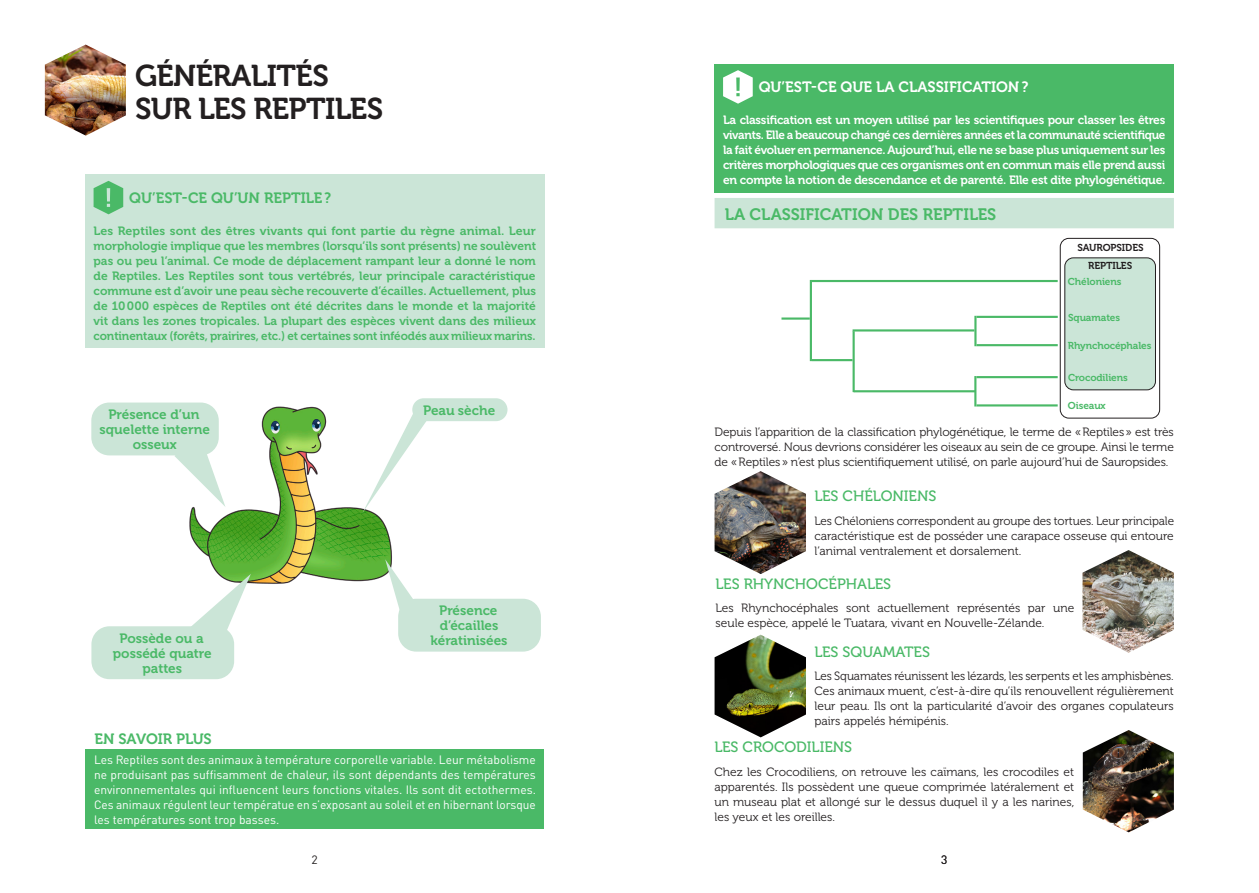
<style>
.page{position:relative;width:1259px;height:893px;background:#fff}
.page>*{position:absolute;margin:0;border:0;box-sizing:border-box;transform-origin:0 0}
._01_-_Titre_double_p{font:30px "Museo 700";letter-spacing:-.02em;color:#231f20}
._04_-_Titre_schéma_f{font:16.5px "Museo 700";color:#4ab967}
.Titre_exemple{font:14.85px "Museo 500";color:#4ab967}
._02_-_Sous-Titre_et{font:14.85px "Museo 700";letter-spacing:-.005em;color:#4ab967}
._02_-_Sous-Titre_et-2{font:14.85px "Museo 700";color:#fff}
._03_-_Texte_courant{font:13.5px/15px "Museo 700";color:#4ab967;text-align:center}
.Texte_exemple{font:12px/15px "Museo 300";color:#231f20;text-align:justify}
._03_-_Texte_courant-2{font:12px/15px "Museo 700";letter-spacing:-.01em;color:#4ab967;text-align:justify}
._03_-_Texte_courant-3{font:12px/15px "Museo 700";letter-spacing:-.02em;color:#fff;text-align:justify}
.Titre_exemple-2{font:12px/15px "Museo 300";color:#231f20;text-align:justify}
.Texte_en_savoir_plus{font:12px/15px "DIN Pro";color:#fff;text-align:justify}
.t1{font:12px "DIN Pro";color:#231f20}
.t2{font:10.05px "Museo 700";letter-spacing:-.01em;color:#4ab967}
.t3{font:10.05px "Museo 700";letter-spacing:-.01em;color:#231f20}
</style>
<div class="page">
<img style="left:190px;top:402px;width:202px;height:182px">
<div style="left:85px;top:174px;width:459px;height:174px;background:#cbe5d7"></div>
<svg style="left:94px;top:181px;width:29px;height:33px"></svg>
<div style="left:86px;top:749px;width:458px;height:80px;background:#4ab967"></div>
<div style="left:714px;top:64px;width:460px;height:128px;background:#4ab967"></div>
<svg style="left:723px;top:70px;width:29px;height:34px"></svg>
<img style="left:45px;top:45px;width:81px;height:91px">
<div style="left:714px;top:198px;width:460px;height:31px;background:#cbe5d7"></div>
<div style="left:724px;top:207px;width:442px;height:13px;background:#cbe5d7"></div>
<div style="left:1064px;top:258px;width:91px;height:132px;background:#cbe5d7;border-radius:9px"></div>
<div style="left:1064px;top:257px;width:91px;height:133px;border:1px solid #231f20;border-radius:9px"></div>
<hr style="left:812px;top:359px;width:40px;height:2px;background:#4ab967">
<hr style="left:852px;top:331px;width:2px;height:61px;background:#4ab967">
<hr style="left:852px;top:329px;width:122px;height:3px;background:#4ab967">
<hr style="left:853px;top:390px;width:122px;height:2px;background:#4ab967">
<hr style="left:974px;top:316px;width:2px;height:30px;background:#4ab967">
<hr style="left:976px;top:316px;width:81px;height:2px;background:#4ab967">
<hr style="left:976px;top:344px;width:81px;height:2px;background:#4ab967">
<hr style="left:810px;top:280px;width:2px;height:81px;background:#4ab967">
<hr style="left:812px;top:280px;width:245px;height:2px;background:#4ab967">
<hr style="left:781px;top:317px;width:29px;height:3px;background:#4ab967">
<hr style="left:974px;top:376px;width:2px;height:30px;background:#4ab967">
<hr style="left:976px;top:376px;width:81px;height:2px;background:#4ab967">
<hr style="left:976px;top:404px;width:81px;height:2px;background:#4ab967">
<div style="left:1060px;top:238px;width:100px;height:180px;border:1px solid #231f20;border-radius:9px"></div>
<div style="left:91px;top:403px;width:128px;height:52px;background:#cbe5d7;border-radius:18px"></div>
<div style="left:398px;top:599px;width:143px;height:53px;background:#cbe5d7;border-radius:18px"></div>
<div style="left:412px;top:398px;width:95px;height:23px;background:#cbe5d7;border-radius:11px"></div>
<div style="left:91px;top:626px;width:143px;height:53px;background:#cbe5d7;border-radius:18px"></div>
<img style="left:1082px;top:550px;width:92px;height:103px">
<img style="left:1082px;top:730px;width:92px;height:102px">
<img style="left:714px;top:635px;width:92px;height:102px">
<svg style="left:174px;top:432px;width:51px;height:75px"></svg>
<svg style="left:362px;top:414px;width:65px;height:99px"></svg>
<svg style="left:191px;top:574px;width:60px;height:66px"></svg>
<svg style="left:385px;top:559px;width:37px;height:57px"></svg>
<img style="left:714px;top:471px;width:92px;height:103px">
<p class="_01_-_Titre_double_p" style="left:135px;top:59px;width:195px">GÉNÉRALITÉS</p>
<p class="_01_-_Titre_double_p" style="left:135px;top:91px;width:250px">SUR LES REPTILES</p>
<p class="_02_-_Sous-Titre_et" style="left:129px;top:189px;width:204px">QU’EST-CE QU’UN REPTILE?</p>
<p class="_03_-_Texte_courant-2" style="left:94px;top:223px;width:444px">Les Reptiles sont des êtres vivants qui font partie du règne animal. Leur morphologie implique que les membres (lorsqu’ils sont présents) ne soulèvent pas ou peu l’animal. Ce mode de déplacement rampant leur a donné le nom de Reptiles. Les Reptiles sont tous vertébrés, leur principale caractéristique commune est d’avoir une peau sèche recouverte d’écailles. Actuellement, plus de 10000 espèces de Reptiles ont été décrites dans le monde et la majorité vit dans les zones tropicales. La plupart des espèces vivent dans des milieux continentaux (forêts, prairires, etc.) et certaines sont inféodés aux milieux marins.</p>
<p class="_03_-_Texte_courant" style="left:100px;top:407px;width:112px">Présence d’un squelette interne osseux</p>
<p class="_03_-_Texte_courant" style="left:113px;top:631px;width:100px">Possède ou a possédé quatre pattes</p>
<p class="_02_-_Sous-Titre_et" style="left:95px;top:731px;width:119px">EN SAVOIR PLUS</p>
<p class="_03_-_Texte_courant" style="left:423px;top:403px;width:73px">Peau sèche</p>
<p class="_03_-_Texte_courant" style="left:430px;top:603px;width:79px">Présence d’écailles kératinisées</p>
<p class="Texte_en_savoir_plus" style="left:94px;top:751px;width:443px">Les Reptiles sont des animaux à température corporelle variable. Leur métabolisme ne produisant pas suffisamment de chaleur, ils sont dépendants des températures environnementales qui influencent leurs fonctions vitales. Ils sont dit ectothermes.<br>Ces animaux régulent leur températue en s’exposant au soleil et en hibernant lorsque les températures sont trop basses.</p>
<p class="_02_-_Sous-Titre_et-2" style="left:758px;top:79px;width:271px">QU’EST-CE QUE LA CLASSIFICATION?</p>
<p class="_03_-_Texte_courant-3" style="left:723px;top:112px;width:444px">La classification est un moyen utilisé par les scientifiques pour classer les êtres vivants. Elle a beaucoup changé ces dernières années et la communauté scientifique la fait évoluer en permanence. Aujourd’hui, elle ne se base plus uniquement sur les critères morphologiques que ces organismes ont en commun mais elle prend aussi en compte la notion de descendance et de parenté. Elle est dite phylogénétique.</p>
<p class="_04_-_Titre_schéma_f" style="left:724px;top:205px;width:273px">LA CLASSIFICATION DES REPTILES</p>
<p class="t3" style="left:1077px;top:242px;width:68px">SAUROPSIDES</p>
<p class="t3" style="left:1088px;top:259px;width:46px">REPTILES</p>
<p class="t2" style="left:1068px;top:276px;width:55px">Chéloniens</p>
<p class="t2" style="left:1068px;top:312px;width:53px">Squamates</p>
<p class="t2" style="left:1067px;top:340px;width:85px">Rhynchocéphales</p>
<p class="t2" style="left:1068px;top:372px;width:61px">Crocodiliens</p>
<p class="t2" style="left:1068px;top:400px;width:39px">Oiseaux</p>
<p class="Titre_exemple-2" style="left:714px;top:424px;width:461px">Depuis l’apparition de la classification phylogénétique, le terme de «Reptiles» est très controversé. Nous devrions considérer les oiseaux au sein de ce groupe. Ainsi le terme de «Reptiles» n’est plus scientifiquement utilisé, on parle aujourd’hui de Sauropsides.</p>
<p class="Titre_exemple" style="left:814px;top:488px;width:123px">LES CHÉLONIENS</p>
<p class="Texte_exemple" style="left:814px;top:514px;width:361px">Les Chéloniens correspondent au groupe des tortues. Leur principale caractéristique est de posséder une carapace osseuse qui entoure l’animal ventralement et dorsalement.</p>
<p class="Titre_exemple" style="left:715px;top:575px;width:177px">LES RHYNCHOCÉPHALES</p>
<p class="Titre_exemple-2" style="left:715px;top:601px;width:360px">Les Rhynchocéphales sont actuellement représentés par une seule espèce, appelé le Tuatara, vivant en Nouvelle-Zélande.</p>
<p class="Titre_exemple" style="left:814px;top:643px;width:117px">LES SQUAMATES</p>
<p class="Texte_exemple" style="left:814px;top:669px;width:361px">Les Squamates réunissent les lézards, les serpents et les amphisbènes.<br>Ces animaux muent, c’est-à-dire qu’ils renouvellent régulièrement leur peau. Ils ont la particularité d’avoir des organes copulateurs pairs appelés hémipénis.</p>
<p class="Titre_exemple" style="left:714px;top:739px;width:139px">LES CROCODILIENS</p>
<p class="Texte_exemple" style="left:714px;top:764px;width:361px">Chez les Crocodiliens, on retrouve les caïmans, les crocodiles et apparentés. Ils possèdent une queue comprimée latéralement et un museau plat et allongé sur le dessus duquel il y a les narines, les yeux et les oreilles.</p>
<p class="t1" style="left:312px;top:850px;width:8px">2</p>
<p class="t1" style="left:941px;top:850px;width:8px">3</p>
</div>
